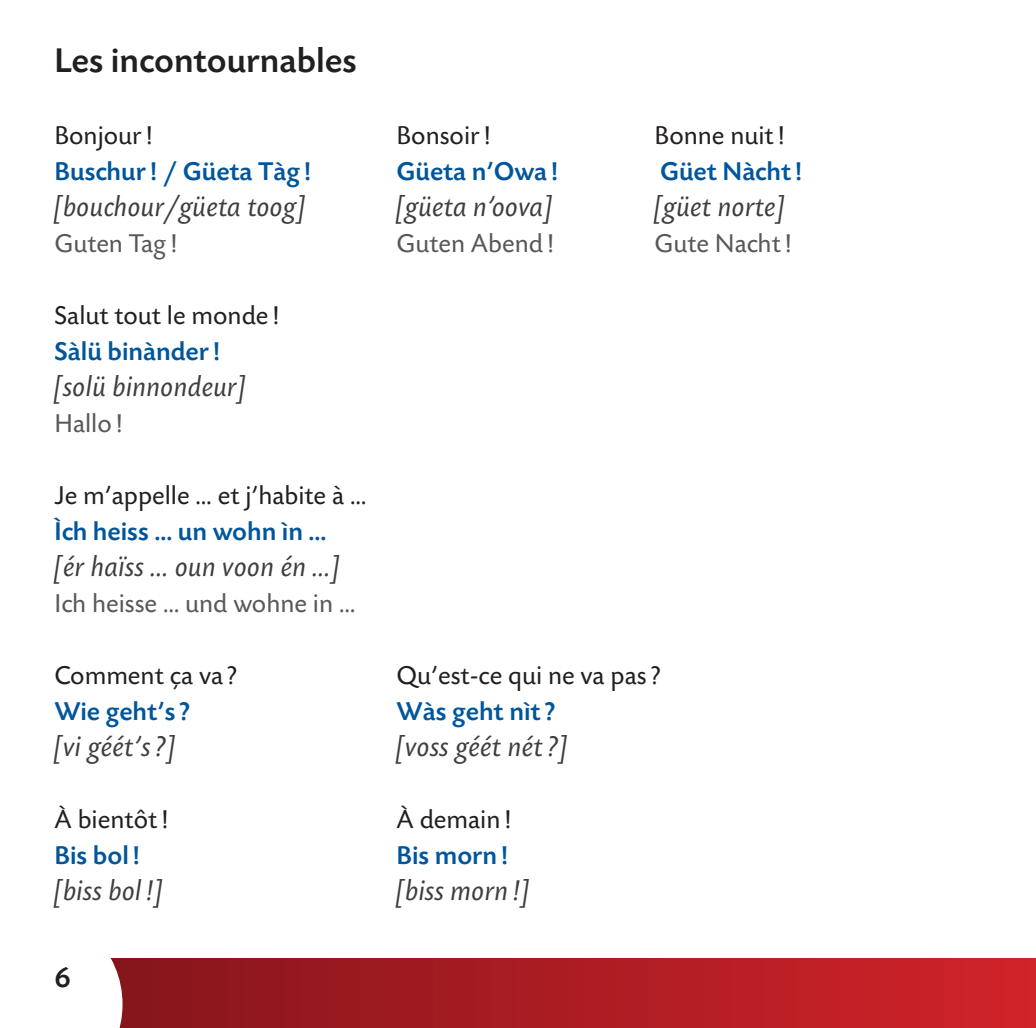
<style>
.page{position:relative;width:1036px;height:1028px;background:#fff}
.page>*{position:absolute;margin:0;border:0;box-sizing:border-box;transform-origin:0 0}
.t1{font:500 36px "Today SB";color:#231f20}
.t2{font:italic 30px "Today SB";color:#3e3e3f}
.t3{font:500 30px "Today SB";color:#231f20}
.t4{font:27px "Today SB";color:#231f20}
.t5{font:500 27px "Today SB";color:#01569b}
.t6{font:27px "Today SB";color:#57585a}
</style>
<div class="page">
<svg style="left:123px;top:958px;width:913px;height:69px;background:#ab1c22"></svg>
<svg style="left:110px;top:958px;width:13px;height:70px"></svg>
<svg style="left:1031px;top:1022px;width:5px;height:6px"></svg>
<p class="t1" style="left:54px;top:41px;width:304px">Les incontournables</p>
<p class="t4" style="left:54px;top:120px;width:100px">Bonjour!</p>
<p class="t4" style="left:397px;top:120px;width:96px">Bonsoir!</p>
<p class="t4" style="left:655px;top:120px;width:132px">Bonne nuit!</p>
<p class="t5" style="left:55px;top:156px;width:258px">Buschur! / Güeta Tàg!</p>
<p class="t5" style="left:397px;top:156px;width:163px">Güeta n’Owa !</p>
<p class="t5" style="left:660px;top:156px;width:144px">Güet Nàcht!</p>
<p class="t2" style="left:54px;top:190px;width:253px">[bouchour/güeta toog]</p>
<p class="t2" style="left:396px;top:190px;width:158px">[güeta n’oova]</p>
<p class="t2" style="left:654px;top:190px;width:132px">[güet norte]</p>
<p class="t6" style="left:54px;top:228px;width:124px">Guten Tag !</p>
<p class="t6" style="left:397px;top:228px;width:159px">Guten Abend!</p>
<p class="t6" style="left:655px;top:228px;width:139px">Gute Nacht!</p>
<p class="t4" style="left:55px;top:300px;width:227px">Salut tout le monde !</p>
<p class="t5" style="left:55px;top:336px;width:167px">Sàlü binànder!</p>
<p class="t2" style="left:54px;top:370px;width:194px">[solü binnondeur]</p>
<p class="t6" style="left:54px;top:408px;width:70px">Hallo!</p>
<p class="t4" style="left:54px;top:480px;width:313px">Je m’appelle … et j’habite à …</p>
<p class="t5" style="left:54px;top:516px;width:274px">Ìch heiss … un wohn ìn …</p>
<p class="t2" style="left:54px;top:550px;width:288px">[ér haïss … oun voon én …]</p>
<p class="t6" style="left:54px;top:588px;width:302px">Ich heisse … und wohne in …</p>
<p class="t4" style="left:54px;top:660px;width:184px">Comment ça va ?</p>
<p class="t4" style="left:397px;top:660px;width:266px">Qu’est-ce qui ne va pas ?</p>
<p class="t5" style="left:54px;top:696px;width:137px">Wie geht’s ?</p>
<p class="t5" style="left:397px;top:696px;width:161px">Wàs geht nìt ?</p>
<p class="t2" style="left:54px;top:730px;width:123px">[vi géét’s?]</p>
<p class="t2" style="left:396px;top:730px;width:173px">[voss géét nét?]</p>
<p class="t4" style="left:54px;top:804px;width:115px">À bientôt!</p>
<p class="t4" style="left:397px;top:804px;width:116px">À demain!</p>
<p class="t5" style="left:54px;top:840px;width:87px">Bis bol!</p>
<p class="t5" style="left:397px;top:840px;width:113px">Bis morn!</p>
<p class="t2" style="left:54px;top:874px;width:111px">[biss bol!]</p>
<p class="t2" style="left:396px;top:874px;width:135px">[biss morn !]</p>
<p class="t3" style="left:54px;top:961px;width:18px">6</p>
</div>
